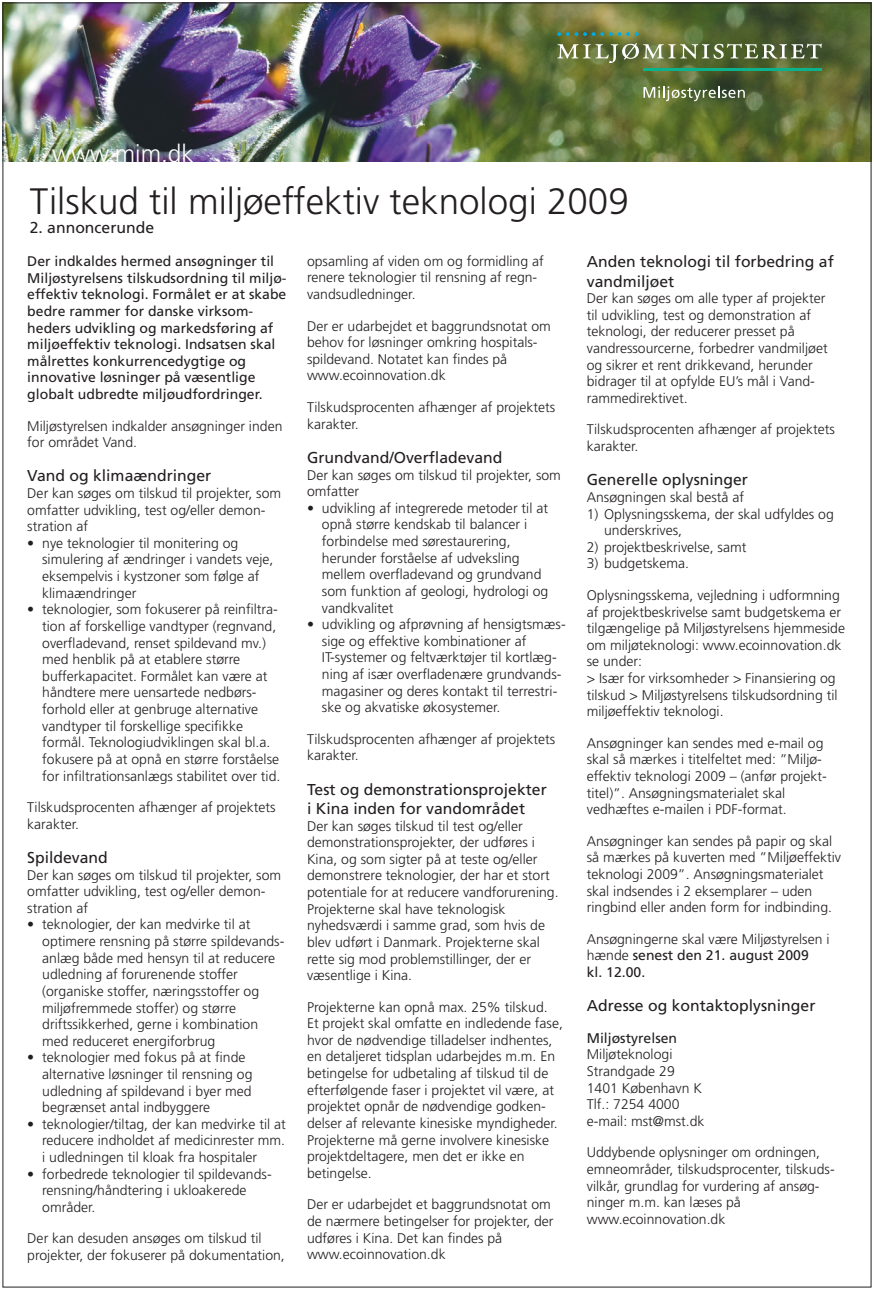
<style>
.page{position:relative;width:874px;height:1290px;background:#fff}
.page>*{position:absolute;margin:0;border:0;box-sizing:border-box;transform-origin:0 0}
.t1{font:300 36.75px "Frutiger";color:#231f20}
.t2{font:300 24.5px "Frutiger";color:#fff}
.t3{font:15.75px/19.2px "Frutiger";color:#231f20}
.t4{font:300 14px/16.6px "Frutiger";color:#231f20}
.t5{font:14px/16.6px "Frutiger";color:#231f20}
.s1{font-weight:400}
</style>
<div class="page">
<img style="left:4px;top:4px;width:865px;height:157px">
<svg style="left:557px;top:43px;width:264px;height:20px;background:#7a875d"></svg>
<hr style="left:642px;top:68px;width:179px;height:2px;background:#0ab38d">
<svg style="left:557px;top:32px;width:81px;height:4px"></svg>
<svg style="left:643px;top:86px;width:101px;height:15px;background:#798861"></svg>
<h2 class="t2" style="left:52px;top:140px;width:143px">www.mim.dk</h2>
<h1 class="t1" style="left:30px;top:180px;width:600px">Tilskud til miljøeffektiv teknologi 2009</h1>
<p class="t3" style="left:30px;top:218px;width:126px">2. annoncerunde</p>
<p class="t5" style="left:27px;top:253px;width:261px">Der indkaldes hermed ansøgninger til Miljøstyrelsens tilskudsordning til miljø&shy;effektiv teknologi. Formålet er at skabe bedre rammer for danske virksom&shy;heders udvikling og markedsføring af miljøeffektiv teknologi. Indsatsen skal målrettes konkurrencedygtige og innovative løsninger på væsentlige globalt udbredte miljøudfordringer.</p>
<p class="t4" style="left:27px;top:417px;width:256px">Miljøstyrelsen indkalder ansøgninger inden for området Vand.</p>
<p class="t3" style="left:27px;top:466px;width:185px">Vand og klimaændringer</p>
<p class="t4" style="left:27px;top:485px;width:255px">Der kan søges om tilskud til projekter, som omfatter udvikling, test og/eller demon&shy;stration af</p>
<p class="t4" style="left:42px;top:535px;width:233px;text-indent:-15px">• nye teknologier til monitering og simulering af ændringer i vandets veje, eksempelvis i kystzoner som følge af klimaændringer</p>
<p class="t4" style="left:42px;top:601px;width:239px;text-indent:-15px">• teknologier, som fokuserer på reinfiltra&shy;tion af forskellige vandtyper (regnvand, overfladevand, renset spildevand mv.) med henblik på at etablere større bufferkapacitet. Formålet kan være at håndtere mere uensartede nedbørs&shy;forhold eller at genbruge alternative vandtyper til forskellige specifikke formål. Teknologiudviklingen skal bl.a. fokusere på at opnå en større forståelse for infiltrationsanlægs stabilitet over tid.</p>
<p class="t4" style="left:27px;top:799px;width:249px">Tilskudsprocenten afhænger af projektets karakter.</p>
<p class="t3" style="left:27px;top:848px;width:82px">Spildevand</p>
<p class="t4" style="left:27px;top:866px;width:255px">Der kan søges om tilskud til projekter, som omfatter udvikling, test og/eller demon&shy;stration af</p>
<p class="t4" style="left:42px;top:916px;width:243px;text-indent:-15px">• teknologier, der kan medvirke til at optimere rensning på større spildevands&shy;anlæg både med hensyn til at reducere udledning af forurenende stoffer (organiske stoffer, næringsstoffer og miljøfremmede stoffer) og større driftssikkerhed, gerne i kombination med reduceret energiforbrug</p>
<p class="t4" style="left:42px;top:1049px;width:212px;text-indent:-15px">• teknologier med fokus på at finde alternative løsninger til rensning og udledning af spildevand i byer med begrænset antal indbyggere</p>
<p class="t4" style="left:42px;top:1116px;width:245px;text-align:justify;text-indent:-15px">• teknologier/tiltag, der kan medvirke til at reducere indholdet af medicinrester mm. i udledningen til kloak fra hospitaler</p>
<p class="t4" style="left:42px;top:1166px;width:231px;text-indent:-15px">• forbedrede teknologier til spildevands&shy;rensning/håndtering i ukloakerede områder.</p>
<p class="t4" style="left:27px;top:1230px;width:259px">Der kan desuden ansøges om tilskud til projekter, der fokuserer på dokumentation,</p>
<p class="t4" style="left:307px;top:253px;width:238px">opsamling af viden om og formidling af renere teknologier til rensning af regn&shy;vandsudledninger.</p>
<p class="t4" style="left:307px;top:318px;width:245px">Der er udarbejdet et baggrundsnotat om behov for løsninger omkring hospitals&shy;spildevand. Notatet kan findes på www.ecoinnovation.dk</p>
<p class="t4" style="left:307px;top:399px;width:249px">Tilskudsprocenten afhænger af projektets karakter.</p>
<p class="t3" style="left:307px;top:448px;width:197px">Grundvand/Overfladevand</p>
<p class="t4" style="left:307px;top:467px;width:255px">Der kan søges om tilskud til projekter, som omfatter</p>
<p class="t4" style="left:322px;top:500px;width:228px;text-indent:-15px">• udvikling af integrerede metoder til at opnå større kendskab til balancer i forbindelse med sørestaurering, herunder forståelse af udveksling mellem overfladevand og grundvand som funktion af geologi, hydrologi og vandkvalitet</p>
<p class="t4" style="left:322px;top:616px;width:245px;text-indent:-15px">• udvikling og afprøvning af hensigtsmæs&shy;sige og effektive kombinationer af IT-systemer og feltværktøjer til kortlæg&shy;ning af især overfladenære grundvands&shy;magasiner og deres kontakt til terrestri&shy;ske og akvatiske økosystemer.</p>
<p class="t4" style="left:307px;top:731px;width:249px">Tilskudsprocenten afhænger af projektets karakter.</p>
<p class="t3" style="left:307px;top:779px;width:241px">Test og demonstrationsprojekter i Kina inden for vandområdet</p>
<p class="t4" style="left:307px;top:817px;width:253px">Der kan søges tilskud til test og/eller demonstrationsprojekter, der udføres i Kina, og som sigter på at teste og/eller demonstrere teknologier, der har et stort potentiale for at reducere vandforurening.<br>Projekterne skal have teknologisk nyhedsværdi i samme grad, som hvis de blev udført i Danmark. Projekterne skal rette sig mod problemstillinger, der er væsentlige i Kina.</p>
<p class="t4" style="left:307px;top:999px;width:257px">Projekterne kan opnå max. 25% tilskud.<br>Et projekt skal omfatte en indledende fase, hvor de nødvendige tilladelser indhentes, en detaljeret tidsplan udarbejdes m.m. En betingelse for udbetaling af tilskud til de efterfølgende faser i projektet vil være, at projektet opnår de nødvendige godken&shy;delser af relevante kinesiske myndigheder.<br>Projekterne må gerne involvere kinesiske projektdeltagere, men det er ikke en betingelse.</p>
<p class="t4" style="left:307px;top:1196px;width:248px">Der er udarbejdet et baggrundsnotat om de nærmere betingelser for projekter, der udføres i Kina. Det kan findes på www.ecoinnovation.dk</p>
<p class="t3" style="left:586px;top:252px;width:248px">Anden teknologi til forbedring af vandmiljøet</p>
<p class="t4" style="left:586px;top:290px;width:242px">Der kan søges om alle typer af projekter til udvikling, test og demonstration af teknologi, der reducerer presset på vandressourcerne, forbedrer vandmiljøet og sikrer et rent drikkevand, herunder bidrager til at opfylde EU’s mål i Vand&shy;rammedirektivet.</p>
<p class="t4" style="left:586px;top:421px;width:249px">Tilskudsprocenten afhænger af projektets karakter.</p>
<p class="t3" style="left:586px;top:470px;width:163px">Generelle oplysninger</p>
<p class="t4" style="left:586px;top:489px;width:159px">Ansøgningen skal bestå af</p>
<p class="t4" style="left:604px;top:505px;width:231px;text-indent:-17px">1) Oplysningsskema, der skal udfyldes og underskrives,</p>
<p class="t4" style="left:586px;top:539px;width:161px">2) projektbeskrivelse, samt</p>
<p class="t4" style="left:586px;top:555px;width:104px">3) budgetskema.</p>
<p class="t4" style="left:586px;top:587px;width:259px">Oplysningsskema, vejledning i udformning af projektbeskrivelse samt budgetskema er tilgængelige på Miljøstyrelsens hjemmeside om miljøteknologi: www.ecoinnovation.dk se under:<br>&gt; Især for virksomheder &gt; Finansiering og tilskud &gt; Miljøstyrelsens tilskudsordning til miljøeffektiv teknologi.</p>
<p class="t4" style="left:586px;top:735px;width:241px">Ansøgninger kan sendes med e-mail og skal så mærkes i titelfeltet med: ”Miljø&shy;effektiv teknologi 2009 – (anfør projekt&shy;titel)”. Ansøgningsmaterialet skal vedhæftes e-mailen i PDF-format.</p>
<p class="t4" style="left:586px;top:833px;width:256px">Ansøgninger kan sendes på papir og skal så mærkes på kuverten med ”Miljøeffektiv teknologi 2009”. Ansøgningsmaterialet skal indsendes i 2 eksemplarer – uden ringbind eller anden form for indbinding.</p>
<p class="t4" style="left:586px;top:931px;width:244px">Ansøgningerne skal være Miljøstyrelsen i hænde <span class="s1">senest den 21. august 2009<br>kl. 12.00.</span></p>
<p class="t3" style="left:586px;top:996px;width:230px">Adresse og kontaktoplysninger</p>
<p class="t5" style="left:586px;top:1029px;width:92px">Miljøstyrelsen</p>
<p class="t4" style="left:586px;top:1046px;width:119px">Miljøteknologi<br>Strandgade 29<br>1401 København K<br>Tlf.: 7254 4000 e-mail: mst@mst.dk</p>
<p class="t4" style="left:586px;top:1144px;width:249px">Uddybende oplysninger om ordningen, emneområder, tilskudsprocenter, tilskuds&shy;vilkår, grundlag for vurdering af ansøg&shy;ninger m.m. kan læses på www.ecoinnovation.dk</p>
</div>
